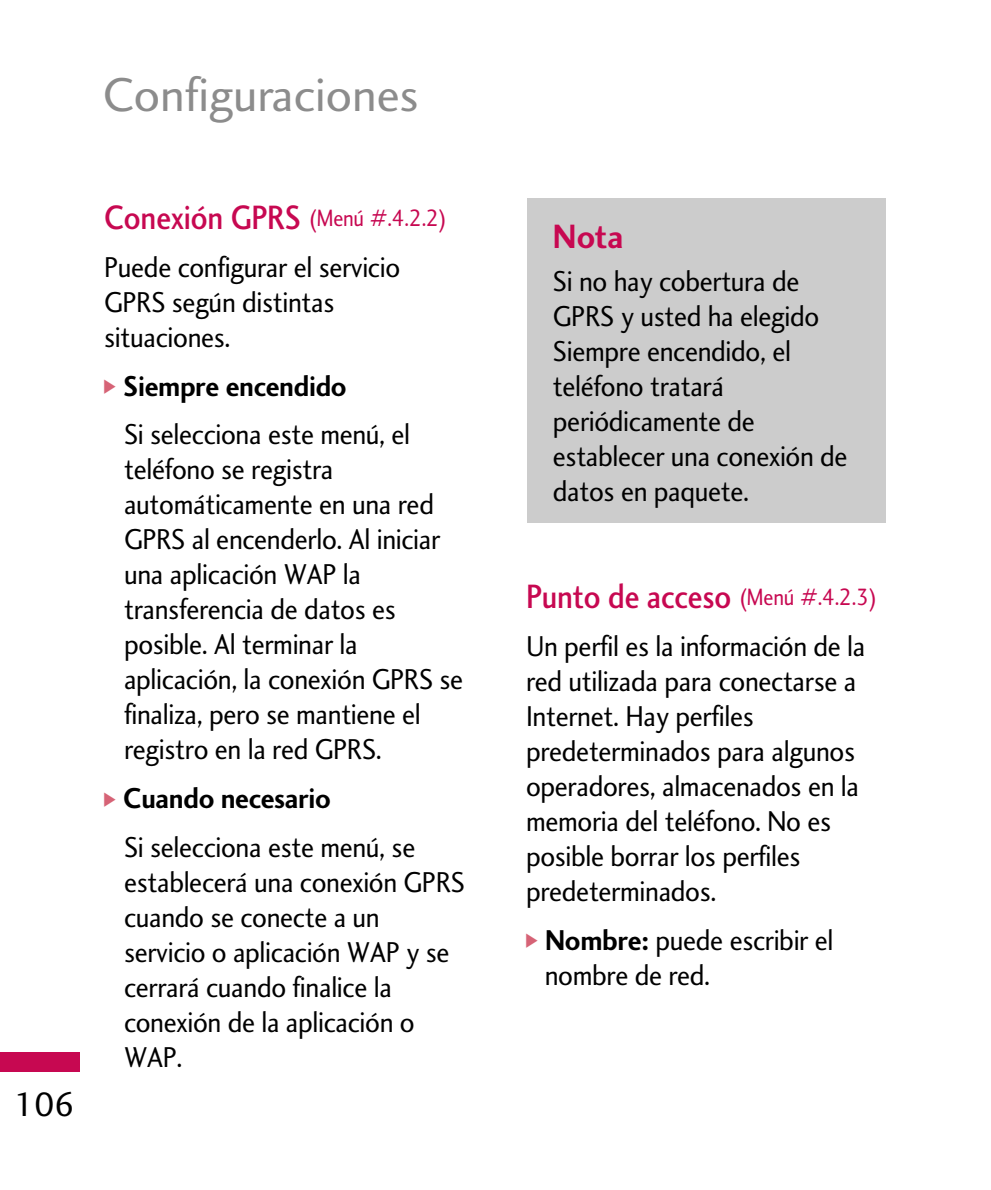
<style>
.page{position:relative;width:991px;height:1190px;background:#fff}
.page>*{position:absolute;margin:0;border:0;box-sizing:border-box;transform-origin:0 0}
.t1{font:49px "Charlotte Sans Book Let Plain";color:#8c8c8c}
.t2{font:35px "Charlotte Sans Medium Let Plain";letter-spacing:-.005em;color:#c70851;scale:.87 1}
.t3{font:35px "Charlotte Sans Bold Let Plain";color:#c70851;scale:.93 1}
.t4{font:35px "Charlotte Sans Book Let Plain";color:#000}
.t5{font:29.75px/35px "Charlotte Sans Book Let Plain";letter-spacing:-.01em;color:#000;scale:.93 1}
.t6{font:29.75px "Charlotte Sans Bold Let Plain";letter-spacing:-.01em;color:#000;scale:.93 1}
.t7{font:24.5px "Charlotte Sans Book Let Plain";color:#c70851;scale:.87 1}
.s1{font-family:"Charlotte Sans Medium Let Plain";font-size:35px}
.s2{font-family:"Charlotte Sans Book Let Plain";font-size:24.5px}
.s3{font-family:"Charlotte Sans Bold Let Plain"}
</style>
<div class="page">
<div style="left:0;top:1052px;width:80px;height:19px;background:#c70851"></div>
<div style="left:527px;top:198px;width:359px;height:325px;background:#ccc"></div>
<p class="t4" style="left:14px;top:1092px;width:62px">106</p>
<h1 class="t1" style="left:103px;top:76px;width:317px">Configuraciones</h1>
<p class="t7" style="left:104px;top:208px;width:395px"><span class="s1">Conexión GPRS</span> (Menú #.4.2.2)</p>
<p class="t5" style="left:104px;top:252px;width:320px">Puede configurar el servicio<br>GPRS según distintas situaciones.</p>
<p class="t6" style="left:123px;top:375px;width:242px">Siempre encendido</p>
<p class="t5" style="left:124px;top:420px;width:366px">Si selecciona este menú, el teléfono se registra automáticamente en una red<br>GPRS al encenderlo. Al iniciar una aplicación WAP la transferencia de datos es posible. Al terminar la aplicación, la conexión GPRS se finaliza, pero se mantiene el registro en la red GPRS.</p>
<p class="t6" style="left:123px;top:787px;width:225px">Cuando necesario</p>
<p class="t5" style="left:124px;top:833px;width:368px">Si selecciona este menú, se establecerá una conexión GPRS cuando se conecte a un servicio o aplicación WAP y se cerrará cuando finalice la conexión de la aplicación o<br>WAP.</p>
<p class="t3" style="left:553px;top:223px;width:77px">Nota</p>
<p class="t5" style="left:553px;top:266px;width:318px">Si no hay cobertura de<br>GPRS y usted ha elegido<br>Siempre encendido, el teléfono tratará periódicamente de establecer una conexión de datos en paquete.</p>
<p class="t2" style="left:526px;top:583px;width:405px">Punto de acceso <span class="s2">(Menú #.4.2.3)</span></p>
<p class="t5" style="left:526px;top:631px;width:366px">Un perfil es la información de la red utilizada para conectarse a<br>Internet. Hay perfiles predeterminados para algunos operadores, almacenados en la memoria del teléfono. No es posible borrar los perfiles predeterminados.</p>
<p class="t5" style="left:544px;top:925px;width:312px"><span class="s3">Nombre:</span> puede escribir el nombre de red.</p>
</div>
